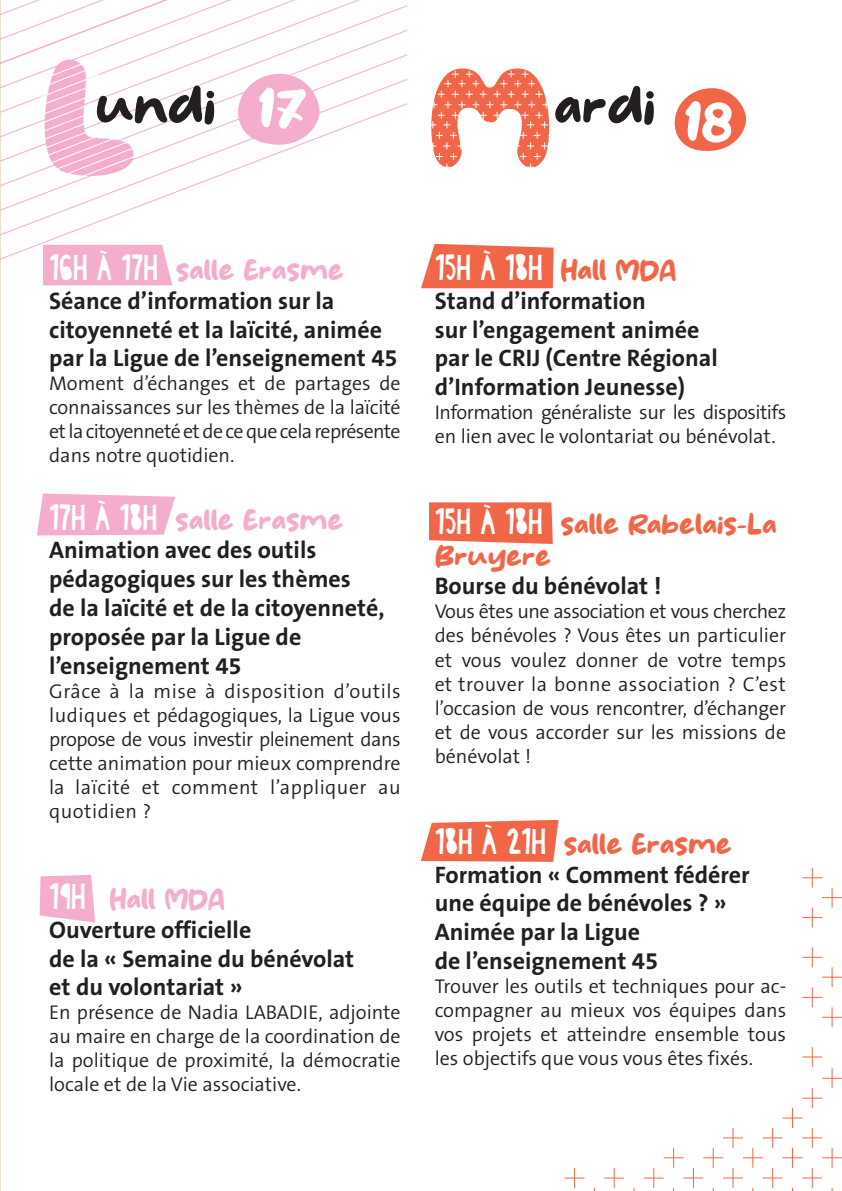
<style>
.page{position:relative;width:842px;height:1191px;background:#fff}
.page>*{position:absolute;margin:0;border:0;box-sizing:border-box;transform-origin:0 0}
.t1{font:50px "Bongkar";color:#231f20}
.t2{font:36px "Paper";color:#fff}
.t3{font:26px/31.2px "Bongkar";color:#f26648}
.t4{font:26px "Bongkar";color:#f5adce}
.t5{font:700 24px/28.8px "The Sans B7";color:#231f20}
.t6{font:300 20px/24px "The Sans B4";color:#231f20;text-align:justify}
.t7{font:300 20px/24px "The Sans B4";letter-spacing:-.025em;color:#231f20}
.s1{font-family:"Paper";font-size:36px;color:#fff}
.s2{font-family:"Bongkar";font-size:26px;color:#f26648}
</style>
<div class="page">
<hr style="left:0;top:0;width:1px;height:1191px;background:#f0e1cd">
<svg style="left:421px;top:820px;width:138px;height:42px;background:#f3765b"></svg>
<svg style="left:429px;top:502px;width:124px;height:42px;background:#f26f53"></svg>
<svg style="left:421px;top:244px;width:133px;height:44px;background:#f37458"></svg>
<svg style="left:40px;top:875px;width:55px;height:47px;background:#f6b6d3"></svg>
<svg style="left:37px;top:493px;width:138px;height:42px;background:#f6b5d3"></svg>
<div style="left:43px;top:245px;width:129px;height:40px;background:#f5adce"></div>
<svg style="left:431px;top:68px;width:119px;height:100px"></svg>
<svg style="left:604px;top:1168px;width:20px;height:20px"></svg>
<svg style="left:565px;top:1168px;width:19px;height:20px"></svg>
<svg style="left:644px;top:1047px;width:198px;height:144px"></svg>
<svg style="left:802px;top:947px;width:40px;height:80px"></svg>
<svg style="left:802px;top:868px;width:40px;height:59px"></svg>
<svg style="left:0;top:0;width:408px;height:186px"></svg>
<svg style="left:674px;top:88px;width:73px;height:63px"></svg>
<p class="t1" style="left:95px;top:79px;width:122px">undi</p>
<p class="t1" style="left:554px;top:80px;width:103px">ardi</p>
<p class="t4" style="left:49px;top:257px;width:296px"><span class="s1">16H À 17H</span> salle Erasme</p>
<p class="t5" style="left:49px;top:287px;width:350px">Séance d’information sur la citoyenneté et la laïcité, animée par la Ligue de l’enseignement 45</p>
<p class="t6" style="left:49px;top:372px;width:353px">Moment d’échanges et de partages de connaissances sur les thèmes de la laïcité et la citoyenneté et de ce que cela représente dans notre quotidien.</p>
<p class="t4" style="left:49px;top:506px;width:296px"><span class="s1">17H À 18H</span> salle Erasme</p>
<p class="t5" style="left:49px;top:536px;width:269px">Animation avec des outils</p>
<p class="t5" style="left:49px;top:565px;width:303px">pédagogiques sur les thèmes</p>
<p class="t5" style="left:49px;top:594px;width:337px">de la laïcité et de la citoyenneté, proposée par la Ligue de</p>
<p class="t5" style="left:49px;top:652px;width:194px">l’enseignement 45</p>
<p class="t6" style="left:49px;top:679px;width:353px">Grâce à la mise à disposition d’outils ludiques et pédagogiques, la Ligue vous propose de vous investir pleinement dans cette animation pour mieux comprendre la laïcité et comment l’appliquer au quotidien ?</p>
<p class="t4" style="left:49px;top:885px;width:177px"><span class="s1">19H</span> Hall MDA</p>
<p class="t5" style="left:49px;top:916px;width:204px">Ouverture officielle</p>
<p class="t5" style="left:49px;top:944px;width:307px">de la « Semaine du bénévolat</p>
<p class="t5" style="left:49px;top:973px;width:195px">et du volontariat »</p>
<p class="t6" style="left:49px;top:1001px;width:353px">En présence de Nadia LABADIE, adjointe au maire en charge de la coordination de la politique de proximité, la démocratie locale et de la Vie associative.</p>
<p class="t2" style="left:435px;top:246px;width:243px">15H À 18H <span class="s2">Hall MDA</span></p>
<p class="t5" style="left:435px;top:287px;width:213px">Stand d’information</p>
<p class="t5" style="left:435px;top:316px;width:266px">sur l’engagement animée</p>
<p class="t5" style="left:435px;top:344px;width:285px">par le CRIJ (Centre Régional</p>
<p class="t5" style="left:435px;top:373px;width:252px">d’Information Jeunesse)</p>
<p class="t7" style="left:435px;top:401px;width:353px">Information généraliste sur les dispositifs en lien avec le volontariat ou bénévolat.</p>
<p class="t3" style="left:435px;top:510px;width:344px"><span class="s1">15H À 18H</span> salle Rabelais-La<br>Bruyere</p>
<p class="t5" style="left:435px;top:572px;width:228px">Bourse du bénévolat !</p>
<p class="t6" style="left:435px;top:600px;width:353px">Vous êtes une association et vous cherchez des bénévoles ? Vous êtes un particulier et vous voulez donner de votre temps et trouver la bonne association ? C’est l’occasion de vous rencontrer, d’échanger et de vous accorder sur les missions de bénévolat !</p>
<p class="t3" style="left:435px;top:830px;width:299px"><span class="s1">18H À 21H</span> salle Erasme</p>
<p class="t5" style="left:435px;top:860px;width:316px">Formation « Comment fédérer une équipe de bénévoles ? »</p>
<p class="t5" style="left:435px;top:918px;width:207px">Animée par la Ligue</p>
<p class="t5" style="left:435px;top:947px;width:225px">de l’enseignement 45</p>
<p class="t6" style="left:435px;top:975px;width:353px">Trouver les outils et techniques pour ac&shy;compagner au mieux vos équipes dans vos projets et atteindre ensemble tous les objectifs que vous vous êtes fixés.</p>
</div>
